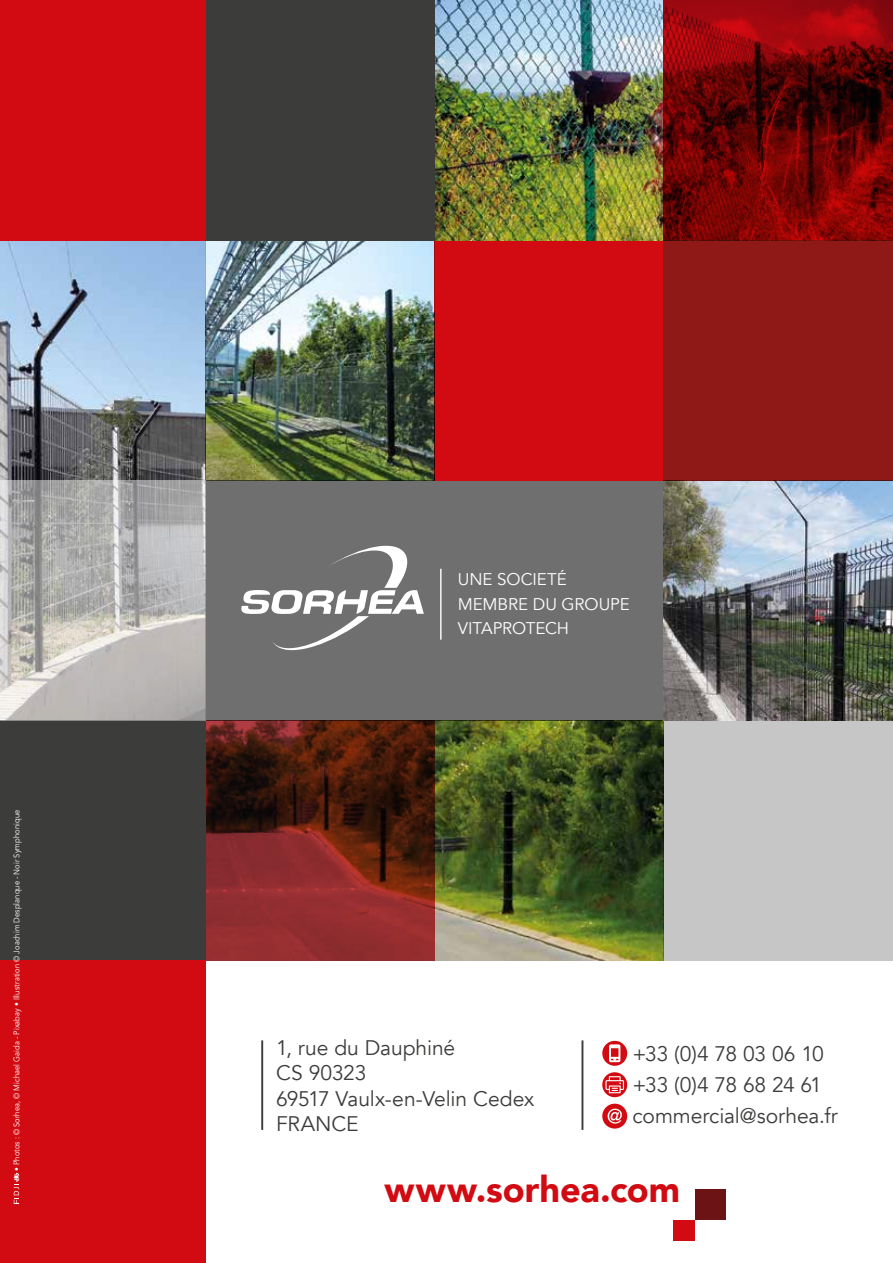
<style>
.page{position:relative;width:893px;height:1263px;background:#fff}
.page>*{position:absolute;margin:0;border:0;box-sizing:border-box;transform-origin:0 0}
.t1{font:900 36px "Avenir";color:#d20a11}
.t2{font:21px/25.2px "Avenir";letter-spacing:-.005em;color:#3c3c3b}
.t3{font:16.95px/24.8px "Avenir";letter-spacing:-.005em;color:#fff}
.t4{font:8.25px "Avenir";letter-spacing:.015em;color:#fff;scale:.92 1}
</style>
<div class="page">
<div style="left:695px;top:1190px;width:31px;height:30px;background:#6c1415"></div>
<div style="left:674px;top:1220px;width:21px;height:21px;background:#d20a11"></div>
<hr style="left:261px;top:1040px;width:2px;height:90px;background:#3c3c3b">
<svg style="left:602px;top:1041px;width:25px;height:25px"></svg>
<svg style="left:609px;top:1044px;width:11px;height:18px"></svg>
<svg style="left:602px;top:1072px;width:25px;height:25px"></svg>
<svg style="left:605px;top:1076px;width:19px;height:17px"></svg>
<div style="left:602px;top:1104px;width:25px;height:24px;background:#d20a11;border-radius:50%"></div>
<svg style="left:608px;top:1109px;width:14px;height:14px"></svg>
<hr style="left:581px;top:1040px;width:2px;height:90px;background:#3c3c3b">
<div style="left:206px;top:480px;width:458px;height:240px;background:#706f6f"></div>
<div style="left:434px;top:240px;width:229px;height:240px;background:#d20a11"></div>
<img style="left:434px;top:0;width:230px;height:240px">
<svg style="left:241px;top:545px;width:183px;height:106px"></svg>
<img style="left:434px;top:720px;width:229px;height:240px">
<img style="left:206px;top:240px;width:228px;height:240px">
<div style="left:206px;top:0;width:228px;height:240px;background:#3c3c3b"></div>
<div style="left:0;top:720px;width:206px;height:240px;background:#3c3c3b"></div>
<img style="left:0;top:240px;width:206px;height:240px">
<div style="left:0;top:0;width:206px;height:240px;background:#d20a11"></div>
<div style="left:663px;top:720px;width:230px;height:240px;background:#c6c6c6"></div>
<img style="left:663px;top:480px;width:230px;height:240px">
<div style="left:663px;top:240px;width:230px;height:240px;background:#8f1916"></div>
<svg style="left:664px;top:0;width:229px;height:240px;background:#740506"></svg>
<div style="left:0;top:960px;width:206px;height:303px;background:#d20a11"></div>
<svg style="left:206px;top:720px;width:228px;height:240px;background:#67221c"></svg>
<svg style="left:0;top:480px;width:206px;height:240px;background:#b8b6b4"></svg>
<hr style="left:440px;top:569px;width:2px;height:71px;background:#fff">
<svg style="left:14px;top:1173px;width:5px;height:31px"></svg>
<p class="t4" style="left:12px;top:1171px;width:394px;rotate:-90deg">• Photos : © Sorhea, © Michael Gaida - Pixabay • Illustration © Joachim Desplanque - Noir Symphonique</p>
<p class="t3" style="left:458px;top:567px;width:173px">UNE SOCIETÉ<br>MEMBRE DU GROUPE<br>VITAPROTECH</p>
<p class="t2" style="left:276px;top:1035px;width:260px">1, rue du Dauphiné<br>CS 90323<br>69517 Vaulx-en-Velin Cedex<br>FRANCE</p>
<p class="t2" style="left:632px;top:1038px;width:207px;line-height:31.2px">+33 (0)4 78 03 06 10 +33 (0)4 78 68 24 61 commercial@sorhea.fr</p>
<h1 class="t1" style="left:385px;top:1158px;width:297px">www.sorhea.com</h1>
</div>
